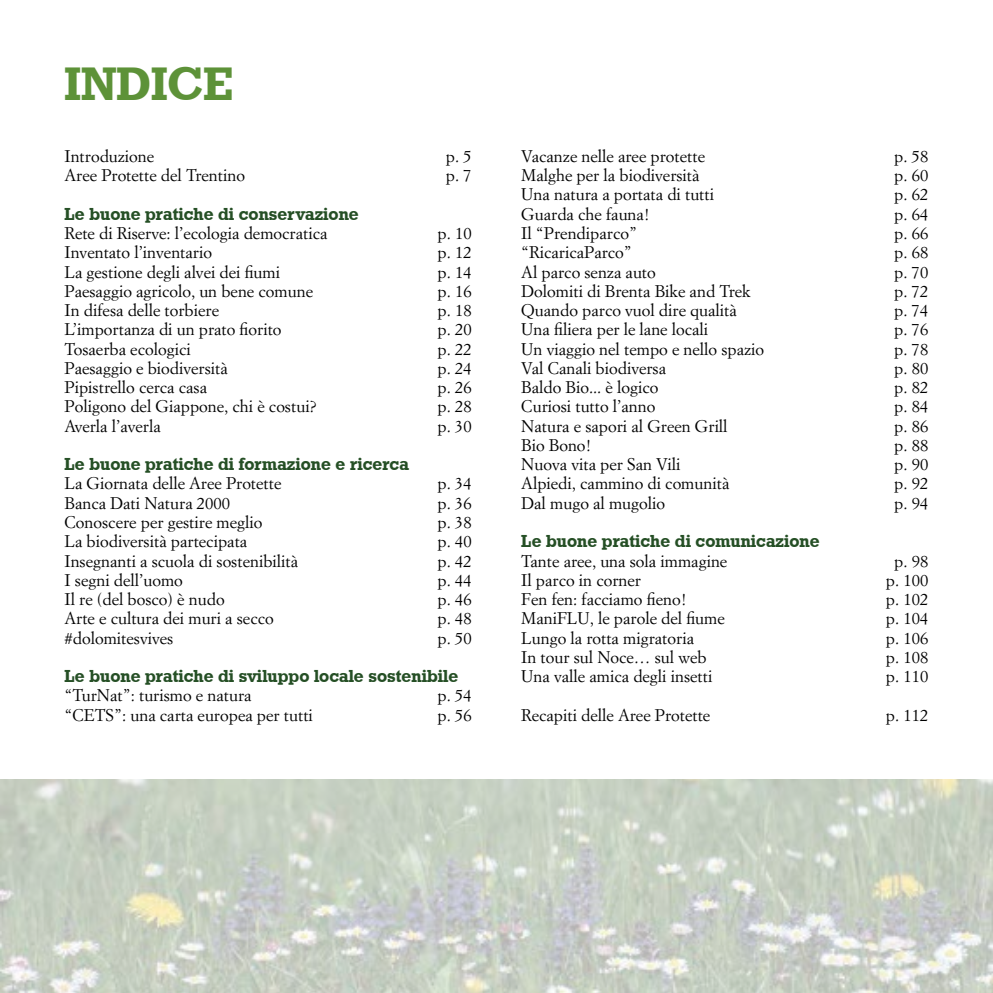
<style>
.page{position:relative;width:993px;height:993px;background:#fff}
.page>*{position:absolute;margin:0;border:0;box-sizing:border-box;transform-origin:0 0}
.t1{font:47.25px "Geometric Slab 712 BT Bold A";color:#5d9238}
.t2{font:17.5px "Geometric Slab 712 BT Bold A";color:#254f25}
.t3{font:16.62px "Simoncini Garamond";color:#000}
</style>
<div class="page">
<img style="left:0;top:779px;width:992px;height:213px">
<h1 class="t1" style="left:64px;top:55px;width:170px">INDICE</h1>
<p class="t3" style="left:64px;top:146px;width:91px">Introduzione</p>
<p class="t3" style="left:445px;top:146px;width:27px">p. 5</p>
<p class="t3" style="left:64px;top:165px;width:182px">Aree Protette del Trentino</p>
<p class="t3" style="left:445px;top:165px;width:27px">p. 7</p>
<p class="t2" style="left:64px;top:203px;width:296px">Le buone pratiche di conservazione</p>
<p class="t3" style="left:64px;top:223px;width:264px">Rete di Riserve: l’ecologia democratica</p>
<p class="t3" style="left:437px;top:223px;width:36px">p. 10</p>
<p class="t3" style="left:64px;top:242px;width:149px">Inventato l’inventario</p>
<p class="t3" style="left:437px;top:242px;width:36px">p. 12</p>
<p class="t3" style="left:64px;top:261px;width:217px">La gestione degli alvei dei fiumi</p>
<p class="t3" style="left:437px;top:261px;width:36px">p. 14</p>
<p class="t3" style="left:64px;top:280px;width:250px">Paesaggio agricolo, un bene comune</p>
<p class="t3" style="left:437px;top:280px;width:36px">p. 16</p>
<p class="t3" style="left:64px;top:300px;width:156px">In difesa delle torbiere</p>
<p class="t3" style="left:437px;top:300px;width:36px">p. 18</p>
<p class="t3" style="left:64px;top:319px;width:218px">L’importanza di un prato fiorito</p>
<p class="t3" style="left:437px;top:319px;width:36px">p. 20</p>
<p class="t3" style="left:64px;top:338px;width:128px">Tosaerba ecologici</p>
<p class="t3" style="left:437px;top:338px;width:36px">p. 22</p>
<p class="t3" style="left:64px;top:358px;width:165px">Paesaggio e biodiversità</p>
<p class="t3" style="left:437px;top:358px;width:36px">p. 24</p>
<p class="t3" style="left:64px;top:377px;width:144px">Pipistrello cerca casa</p>
<p class="t3" style="left:437px;top:377px;width:36px">p. 26</p>
<p class="t3" style="left:64px;top:396px;width:254px">Poligono del Giappone, chi è costui?</p>
<p class="t3" style="left:437px;top:396px;width:36px">p. 28</p>
<p class="t3" style="left:64px;top:415px;width:98px">Averla l’averla</p>
<p class="t3" style="left:437px;top:415px;width:36px">p. 30</p>
<p class="t2" style="left:64px;top:453px;width:346px">Le buone pratiche di formazione e ricerca</p>
<p class="t3" style="left:64px;top:473px;width:218px">La Giornata delle Aree Protette</p>
<p class="t3" style="left:437px;top:473px;width:36px">p. 34</p>
<p class="t3" style="left:64px;top:492px;width:167px">Banca Dati Natura 2000</p>
<p class="t3" style="left:437px;top:492px;width:36px">p. 36</p>
<p class="t3" style="left:64px;top:511px;width:199px">Conoscere per gestire meglio</p>
<p class="t3" style="left:437px;top:511px;width:36px">p. 38</p>
<p class="t3" style="left:64px;top:531px;width:184px">La biodiversità partecipata</p>
<p class="t3" style="left:437px;top:531px;width:36px">p. 40</p>
<p class="t3" style="left:64px;top:550px;width:235px">Insegnanti a scuola di sostenibilità</p>
<p class="t3" style="left:437px;top:550px;width:36px">p. 42</p>
<p class="t3" style="left:64px;top:569px;width:120px">I segni dell’uomo</p>
<p class="t3" style="left:437px;top:569px;width:36px">p. 44</p>
<p class="t3" style="left:64px;top:589px;width:161px">Il re (del bosco) è nudo</p>
<p class="t3" style="left:437px;top:589px;width:36px">p. 46</p>
<p class="t3" style="left:64px;top:608px;width:211px">Arte e cultura dei muri a secco</p>
<p class="t3" style="left:437px;top:608px;width:36px">p. 48</p>
<p class="t3" style="left:64px;top:627px;width:110px">#dolomitesvives</p>
<p class="t3" style="left:437px;top:627px;width:36px">p. 50</p>
<p class="t2" style="left:64px;top:665px;width:395px">Le buone pratiche di sviluppo locale sostenibile</p>
<p class="t3" style="left:64px;top:685px;width:188px">“TurNat”: turismo e natura</p>
<p class="t3" style="left:437px;top:685px;width:36px">p. 54</p>
<p class="t3" style="left:64px;top:704px;width:250px">“CETS”: una carta europea per tutti</p>
<p class="t3" style="left:437px;top:704px;width:36px">p. 56</p>
<p class="t3" style="left:521px;top:146px;width:185px">Vacanze nelle aree protette</p>
<p class="t3" style="left:893px;top:146px;width:36px">p. 58</p>
<p class="t3" style="left:521px;top:165px;width:180px">Malghe per la biodiversità</p>
<p class="t3" style="left:893px;top:165px;width:36px">p. 60</p>
<p class="t3" style="left:521px;top:184px;width:194px">Una natura a portata di tutti</p>
<p class="t3" style="left:893px;top:184px;width:36px">p. 62</p>
<p class="t3" style="left:521px;top:203px;width:130px">Guarda che fauna!</p>
<p class="t3" style="left:893px;top:203px;width:36px">p. 64</p>
<p class="t3" style="left:521px;top:223px;width:117px">Il “Prendiparco”</p>
<p class="t3" style="left:893px;top:223px;width:36px">p. 66</p>
<p class="t3" style="left:521px;top:242px;width:112px">“RicaricaParco”</p>
<p class="t3" style="left:893px;top:242px;width:36px">p. 68</p>
<p class="t3" style="left:521px;top:261px;width:136px">Al parco senza auto</p>
<p class="t3" style="left:893px;top:261px;width:36px">p. 70</p>
<p class="t3" style="left:521px;top:281px;width:231px">Dolomiti di Brenta Bike and Trek</p>
<p class="t3" style="left:893px;top:281px;width:36px">p. 72</p>
<p class="t3" style="left:521px;top:300px;width:217px">Quando parco vuol dire qualità</p>
<p class="t3" style="left:893px;top:300px;width:36px">p. 74</p>
<p class="t3" style="left:521px;top:319px;width:188px">Una filiera per le lane locali</p>
<p class="t3" style="left:893px;top:319px;width:36px">p. 76</p>
<p class="t3" style="left:521px;top:338px;width:244px">Un viaggio nel tempo e nello spazio</p>
<p class="t3" style="left:893px;top:338px;width:36px">p. 78</p>
<p class="t3" style="left:521px;top:358px;width:146px">Val Canali biodiversa</p>
<p class="t3" style="left:893px;top:358px;width:36px">p. 80</p>
<p class="t3" style="left:521px;top:377px;width:139px">Baldo Bio... è logico</p>
<p class="t3" style="left:893px;top:377px;width:36px">p. 82</p>
<p class="t3" style="left:521px;top:396px;width:136px">Curiosi tutto l’anno</p>
<p class="t3" style="left:893px;top:396px;width:36px">p. 84</p>
<p class="t3" style="left:521px;top:415px;width:208px">Natura e sapori al Green Grill</p>
<p class="t3" style="left:893px;top:415px;width:36px">p. 86</p>
<p class="t3" style="left:521px;top:435px;width:72px">Bio Bono!</p>
<p class="t3" style="left:893px;top:435px;width:36px">p. 88</p>
<p class="t3" style="left:521px;top:454px;width:160px">Nuova vita per San Vili</p>
<p class="t3" style="left:893px;top:454px;width:36px">p. 90</p>
<p class="t3" style="left:521px;top:473px;width:209px">Alpiedi, cammino di comunità</p>
<p class="t3" style="left:893px;top:473px;width:36px">p. 92</p>
<p class="t3" style="left:521px;top:492px;width:145px">Dal mugo al mugolio</p>
<p class="t3" style="left:893px;top:492px;width:36px">p. 94</p>
<p class="t2" style="left:521px;top:530px;width:300px">Le buone pratiche di comunicazione</p>
<p class="t3" style="left:521px;top:550px;width:207px">Tante aree, una sola immagine</p>
<p class="t3" style="left:893px;top:550px;width:36px">p. 98</p>
<p class="t3" style="left:521px;top:569px;width:121px">Il parco in corner</p>
<p class="t3" style="left:885px;top:569px;width:44px">p. 100</p>
<p class="t3" style="left:521px;top:588px;width:167px">Fen fen: facciamo fieno!</p>
<p class="t3" style="left:885px;top:588px;width:44px">p. 102</p>
<p class="t3" style="left:521px;top:608px;width:205px">ManiFLU, le parole del fiume</p>
<p class="t3" style="left:885px;top:608px;width:44px">p. 104</p>
<p class="t3" style="left:521px;top:627px;width:174px">Lungo la rotta migratoria</p>
<p class="t3" style="left:885px;top:627px;width:44px">p. 106</p>
<p class="t3" style="left:521px;top:646px;width:187px">In tour sul Noce… sul web</p>
<p class="t3" style="left:885px;top:646px;width:44px">p. 108</p>
<p class="t3" style="left:521px;top:666px;width:192px">Una valle amica degli insetti</p>
<p class="t3" style="left:885px;top:666px;width:44px">p. 110</p>
<p class="t3" style="left:521px;top:704px;width:190px">Recapiti delle Aree Protette</p>
<p class="t3" style="left:885px;top:704px;width:44px">p. 112</p>
</div>
